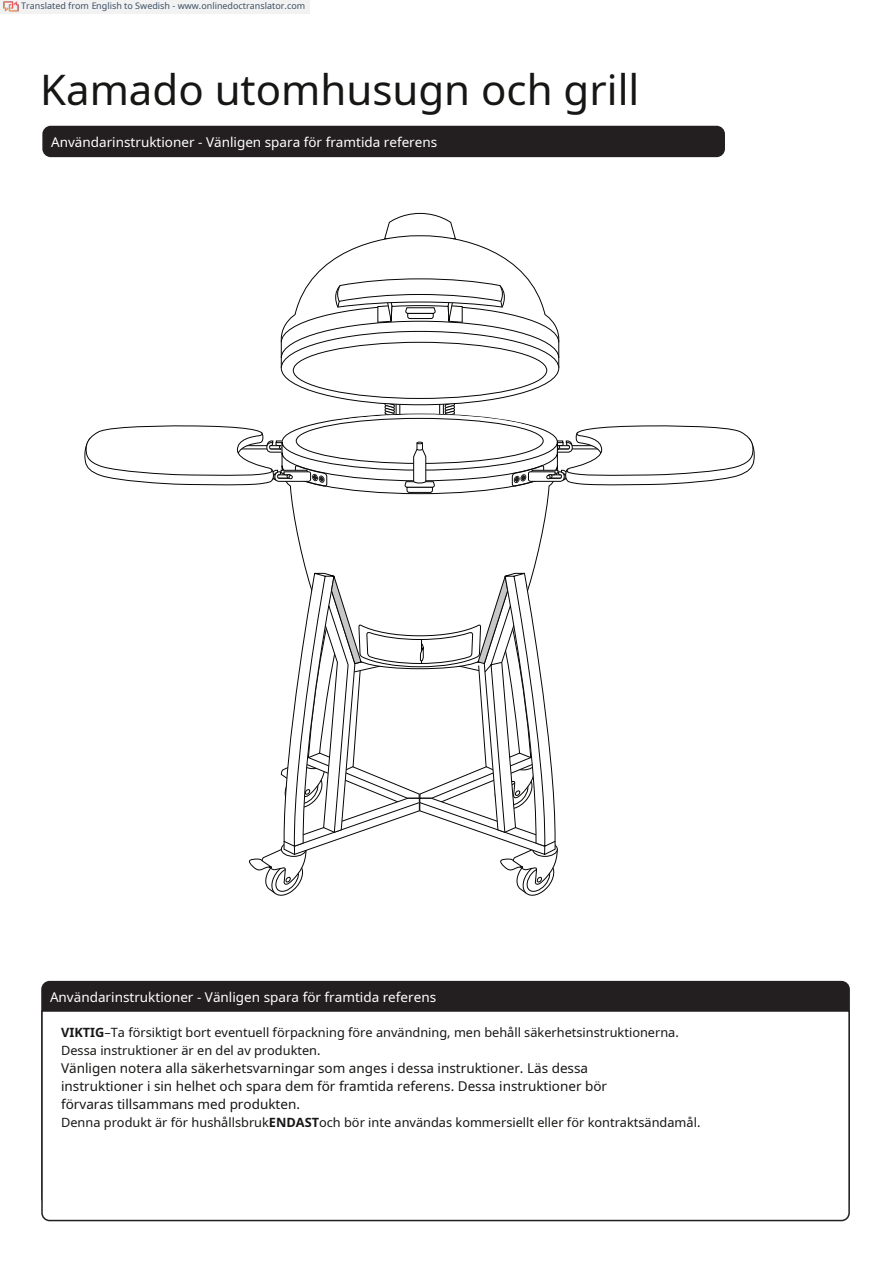
<style>
.page{position:relative;width:893px;height:1263px;background:#fff}
.page>*{position:absolute;margin:0;border:0;box-sizing:border-box;transform-origin:0 0}
.t1{font:42px "Noto Sans";color:#171615}
.t2{font:13.5px/18px "Noto Sans";color:#171615}
.t3{font:13.5px "Noto Sans";color:#fff}
.t4{font:12.75px/18px "Noto Sans";color:#171615}
.t5{font:9px "Noto Sans";color:rgb(15 43 70/.8)}
.s1{font-weight:700}
</style>
<div class="page">
<div style="left:42px;top:126px;width:683px;height:31px;background:#231f20;border:2px solid #231f20;border-radius:8px"></div>
<div style="left:42px;top:982px;width:807px;height:223px;background:#231f20;border-radius:8px"></div>
<div style="left:41px;top:1009px;width:809px;height:213px;background:#fff"></div>
<svg style="left:385px;top:213px;width:70px;height:22px"></svg>
<svg style="left:281px;top:235px;width:278px;height:147px"></svg>
<div style="left:293px;top:342px;width:254px;height:56px;background:#fff;border-radius:50%"></div>
<svg style="left:84px;top:382px;width:671px;height:111px"></svg>
<div style="left:521px;top:474px;width:5px;height:8px;border:1px solid #211e1e;border-radius:3px"></div>
<svg style="left:249px;top:554px;width:309px;height:342px"></svg>
<svg style="left:281px;top:271px;width:278px;height:98px"></svg>
<div style="left:0;top:0;width:310px;height:14px;background:#f2f2f2"></div>
<img style="left:4px;top:1px;width:15px;height:11px">
<p class="t5" style="left:21px;top:-1px;width:286px">Translated from English to Swedish - www.onlinedoctranslator.com</p>
<h1 class="t1" style="left:40px;top:60px;width:601px">Kamado utomhusugn och grill</h1>
<p class="t3" style="left:51px;top:133px;width:388px">Användarinstruktioner - Vänligen spara för framtida referens</p>
<p class="t3" style="left:50px;top:988px;width:388px">Användarinstruktioner - Vänligen spara för framtida referens</p>
<p class="t4" style="left:61px;top:1023px;width:619px"><span class="s1">VIKTIG</span>–Ta försiktigt bort eventuell förpackning före användning, men behåll säkerhetsinstruktionerna.<br>Dessa instruktioner är en del av produkten.</p>
<p class="t2" style="left:61px;top:1059px;width:548px">Vänligen notera alla säkerhetsvarningar som anges i dessa instruktioner. Läs dessa instruktioner i sin helhet och spara dem för framtida referens. Dessa instruktioner bör förvaras tillsammans med produkten.</p>
<p class="t4" style="left:61px;top:1113px;width:641px">Denna produkt är för hushållsbruk<span class="s1">ENDAST</span>och bör inte användas kommersiellt eller för kontraktsändamål.</p>
</div>
